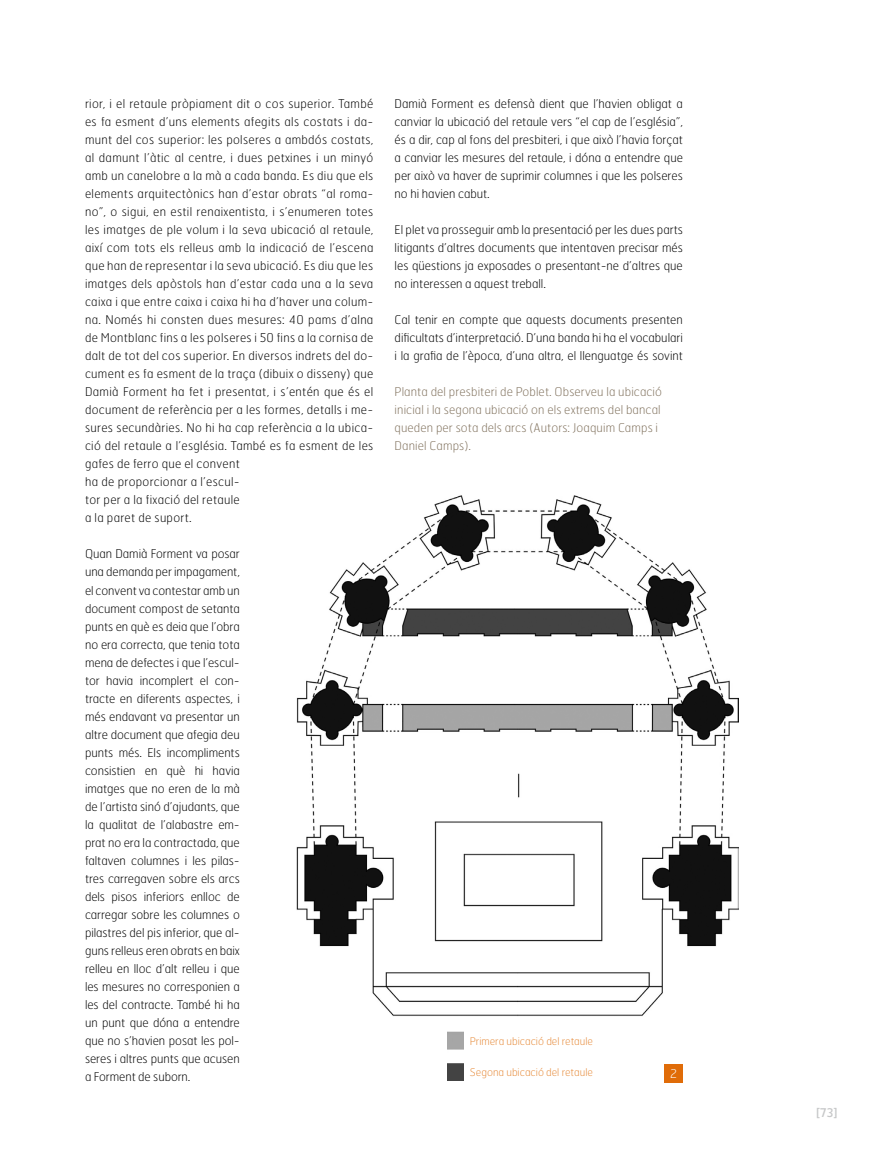
<style>
.page{position:relative;width:893px;height:1149px;background:#fff}
.page>*{position:absolute;margin:0;border:0;box-sizing:border-box;transform-origin:0 0}
.t1{font:100 12px/18px "Hermes";letter-spacing:.025em;color:#000;text-align:justify}
.t2{font:100 12px/18px "Hermes";letter-spacing:.01em;color:#81725e}
.t3{font:12px "Hermes";color:#c6c7c8}
.t4{font:100 12px "Hermes";color:#fff}
.t5{font:100 10.5px "Hermes";color:#e68a39}
</style>
<div class="page">
<img style="left:296px;top:495px;width:443px;height:521px">
<div style="left:664px;top:1063px;width:19px;height:18px;background:#e06c08"></div>
<img style="left:447px;top:1031px;width:16px;height:49px">
<p class="t1" style="left:85px;top:94px;width:290px;text-align:left">rior, i el retaule pròpiament dit o cos superior. També es fa esment d’uns elements afegits als costats i da&shy;munt del cos superior: les polseres a ambdós costats, al damunt l’àtic al centre, i dues petxines i un minyó amb un canelobre a la mà a cada banda. Es diu que els elements arquitectònics han d’estar obrats “al roma&shy;no”, o sigui, en estil renaixentista, i s’enumeren totes les imatges de ple volum i la seva ubicació al retaule, així com tots els relleus amb la indicació de l’escena que han de representar i la seva ubicació. Es diu que les imatges dels apòstols han d’estar cada una a la seva caixa i que entre caixa i caixa hi ha d’haver una colum&shy;na. Només hi consten dues mesures: 40 pams d’alna de Montblanc fins a les polseres i 50 fins a la cornisa de dalt de tot del cos superior. En diversos indrets del do&shy;cument es fa esment de la traça (dibuix o disseny) que Damià Forment ha fet i presentat, i s’entén que és el document de referència per a les formes, detalls i me&shy;sures secundàries. No hi ha cap referència a la ubica&shy;ció del retaule a l’església. També es fa esment de les gafes de ferro que el convent<br>ha de proporcionar a l’escul-<br>tor per a la fixació del retaule<br>a la paret de suport.</p>
<p class="t1" style="left:85px;top:544px;width:156px">Quan Damià Forment va posar una demanda per impagament, el convent va contestar amb un document compost de setanta punts en què es deia que l’obra no era correcta, que tenia tota mena de defectes i que l’escul&shy;tor havia incomplert el con&shy;tracte en diferents aspectes, i més endavant va presentar un altre document que afegia deu punts més. Els incompliments consistien en què hi havia imatges que no eren de la mà de l’artista sinó d’ajudants, que la qualitat de l’alabastre em&shy;prat no era la contractada, que faltaven columnes i les pilas&shy;tres carregaven sobre els arcs dels pisos inferiors enlloc de carregar sobre les columnes o pilastres del pis inferior, que al&shy;guns relleus eren obrats en baix relleu en lloc d’alt relleu i que les mesures no corresponien a les del contracte. També hi ha un punt que dóna a entendre que no s’havien posat les pol&shy;seres i altres punts que acusen a Forment de suborn.</p>
<p class="t1" style="left:395px;top:94px;width:290px">Damià Forment es defensà dient que l’havien obligat a canviar la ubicació del retaule vers “el cap de l’església”, és a dir, cap al fons del presbiteri, i que això l’havia forçat a canviar les mesures del retaule, i dóna a entendre que per això va haver de suprimir columnes i que les polseres no hi havien cabut.</p>
<p class="t1" style="left:395px;top:220px;width:290px">El plet va prosseguir amb la presentació per les dues parts litigants d’altres documents que intentaven precisar més les qüestions ja exposades o presentant-ne d’altres que no interessen a aquest treball.</p>
<p class="t1" style="left:395px;top:310px;width:290px">Cal tenir en compte que aquests documents presenten dificultats d’interpretació. D’una banda hi ha el vocabulari i la grafia de l’època, d’una altra, el llenguatge és sovint</p>
<p class="t2" style="left:395px;top:382px;width:269px">Planta del presbiteri de Poblet. Observeu la ubicació inicial i la segona ubicació on els extrems del bancal queden per sota dels arcs (Autors: Joaquim Camps i Daniel Camps).</p>
<p class="t5" style="left:470px;top:1034px;width:125px">Primera ubicació del retaule</p>
<p class="t5" style="left:470px;top:1065px;width:125px">Segona ubicació del retaule</p>
<p class="t4" style="left:670px;top:1065px;width:8px">2</p>
<p class="t3" style="left:816px;top:1104px;width:23px">[73]</p>
</div>
